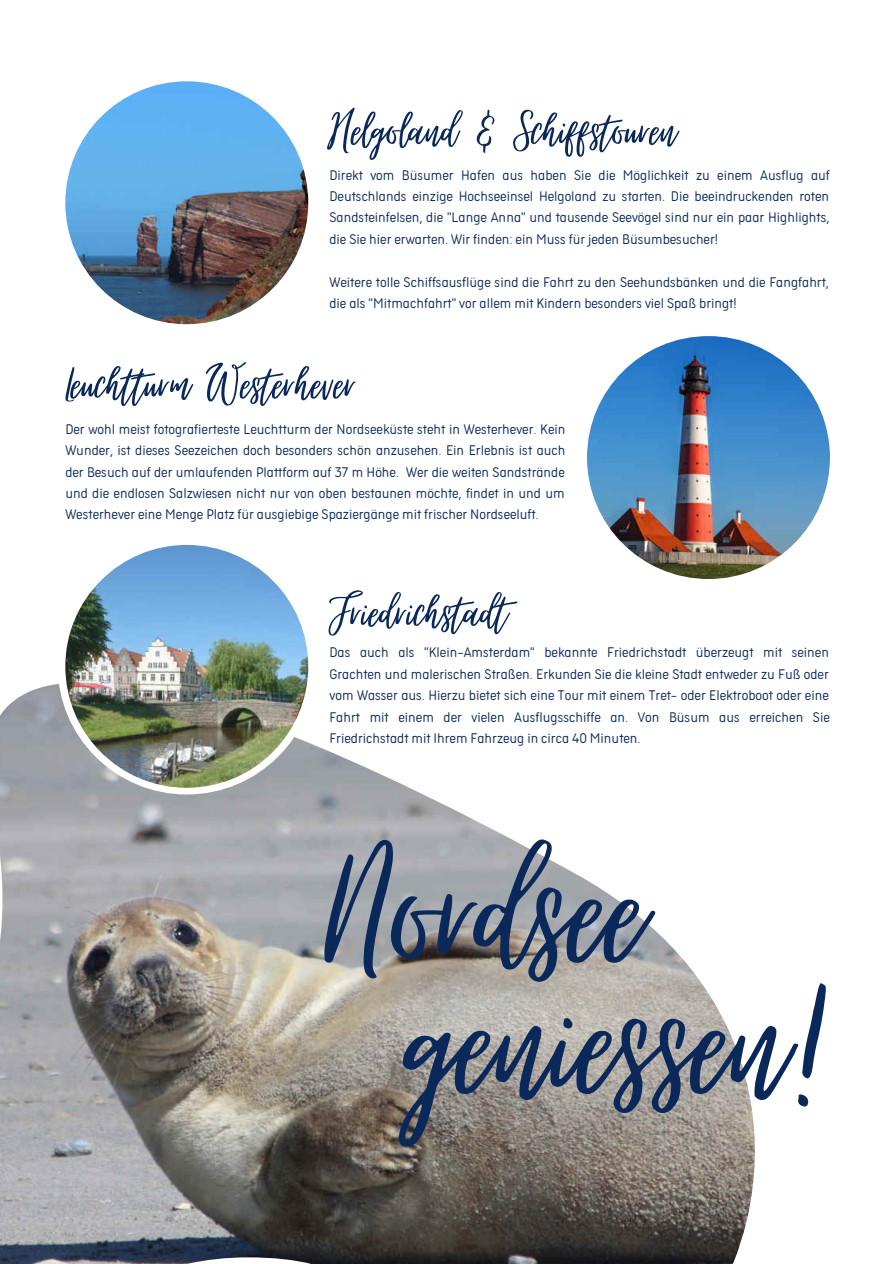
<style>
.page{position:relative;width:893px;height:1264px;background:#fff}
.page>*{position:absolute;margin:0;border:0;box-sizing:border-box;transform-origin:0 0}
.t1{font:223.35px "Virtual";color:#0a2859}
.t2{font:63.3px "Virtual";color:#0a2859}
.t3{font:300 15.3px/21.3px "Aristotelica Pro Cnd Txt";color:#0a2859;text-align:justify}
</style>
<div class="page">
<img style="left:0;top:683px;width:755px;height:580px">
<div style="left:58px;top:536px;width:258px;height:258px;background:#fff;border-radius:50%"></div>
<img style="left:65px;top:545px;width:243px;height:242px;border-radius:50%">
<img style="left:587px;top:336px;width:242px;height:243px;border-radius:50%">
<img style="left:65px;top:81px;width:243px;height:243px;border-radius:50%">
<h2 class="t2" style="left:328px;top:99px;width:350px">Helgoland &amp; Schiffstouren</h2>
<p class="t3" style="left:329px;top:163px;width:502px">Direkt vom Büsumer Hafen aus haben Sie die Möglichkeit zu einem Ausflug auf Deutschlands einzige Hochseeinsel Helgoland zu starten. Die beeindruckenden roten Sandsteinfelsen, die "Lange Anna" und tausende Seevögel sind nur ein paar Highlights, die Sie hier erwarten. Wir finden: ein Muss für jeden Büsumbesucher!</p>
<p class="t3" style="left:329px;top:270px;width:501px">Weitere tolle Schiffsausflüge sind die Fahrt zu den Seehundsbänken und die Fangfahrt, die als "Mitmachfahrt" vor allem mit Kindern besonders viel Spaß bringt!</p>
<h2 class="t2" style="left:66px;top:352px;width:290px">Leuchtturm Westerhever</h2>
<p class="t3" style="left:65px;top:417px;width:501px">Der wohl meist fotografierteste Leuchtturm der Nordseeküste steht in Westerhever. Kein Wunder, ist dieses Seezeichen doch besonders schön anzusehen. Ein Erlebnis ist auch der Besuch auf der umlaufenden Plattform auf 37 m Höhe. Wer die weiten Sandstrände und die endlosen Salzwiesen nicht nur von oben bestaunen möchte, findet in und um Westerhever eine Menge Platz für ausgiebige Spaziergänge mit frischer Nordseeluft.</p>
<h2 class="t2" style="left:329px;top:580px;width:179px">Friedrichstadt</h2>
<p class="t3" style="left:329px;top:641px;width:502px">Das auch als "Klein-Amsterdam" bekannte Friedrichstadt überzeugt mit seinen Grachten und malerischen Straßen. Erkunden Sie die kleine Stadt entweder zu Fuß oder vom Wasser aus. Hierzu bietet sich eine Tour mit einem Tret- oder Elektroboot oder eine Fahrt mit einem der vielen Ausflugsschiffe an. Von Büsum aus erreichen Sie Friedrichstadt mit Ihrem Fahrzeug in circa 40 Minuten.</p>
<h1 class="t1" style="left:327px;top:799px;width:318px">Nordsee</h1>
<h1 class="t1" style="left:405px;top:930px;width:433px">geniessen!</h1>
</div>
